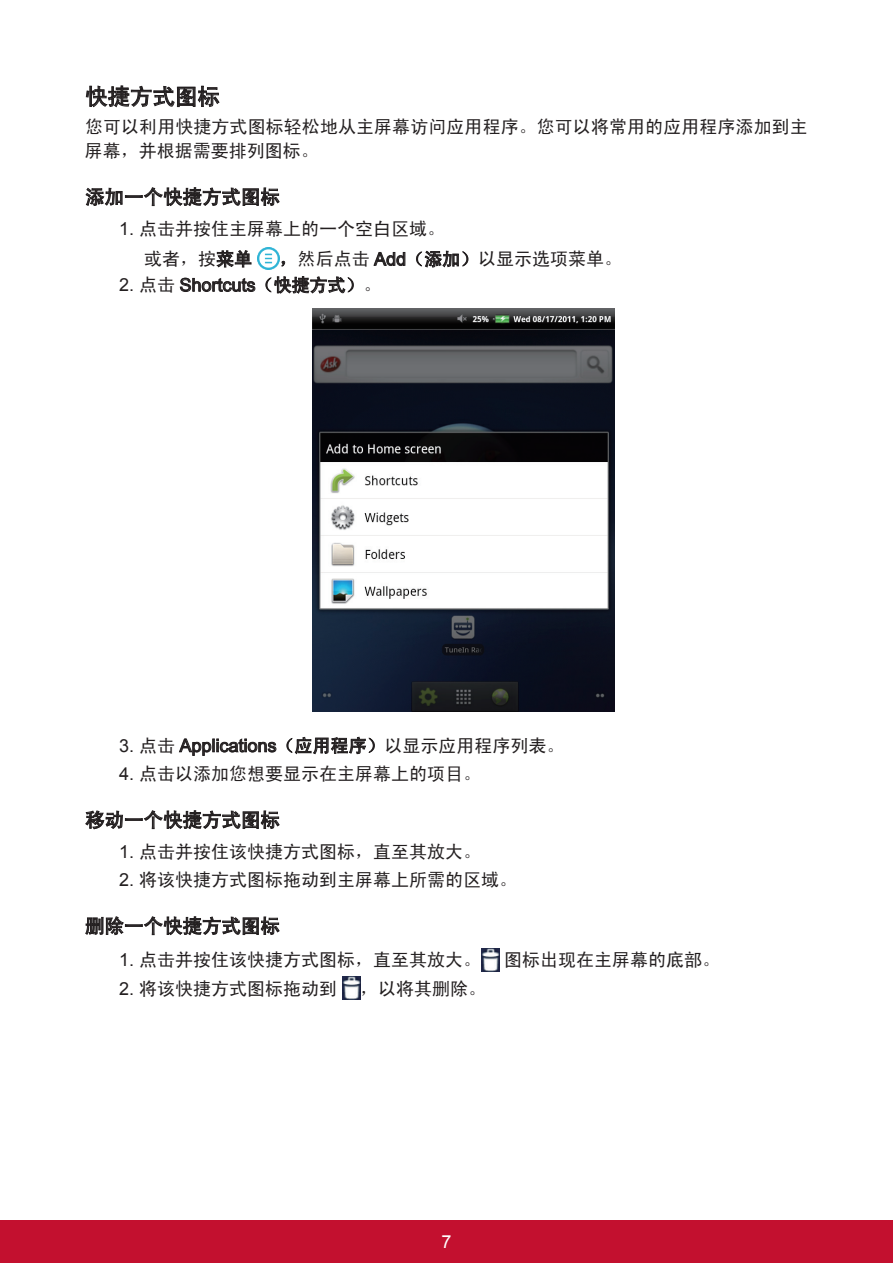
<style>
.page{position:relative;width:893px;height:1263px;background:#fff}
.page>*{position:absolute;margin:0;border:0;box-sizing:border-box;transform-origin:0 0}
.t1{font:22.5px "Sim Hei";color:#231f20}
.t2{font:19.5px "Sim Hei";color:#231f20}
.t3{font:18px/24px "Sim Hei";color:#231f20}
.t4{font:18px "Arial";color:#231f20}
.t5{font:18px "Arial";color:#fff}
.s1{font-family:"Arial"}
.s2{font-family:"Sim Hei"}
</style>
<div class="page">
<div style="left:0;top:1220px;width:893px;height:43px;background:#c3102f"></div>
<svg style="left:85px;top:85px;width:135px;height:23px"></svg>
<svg style="left:85px;top:187px;width:195px;height:20px"></svg>
<svg style="left:216px;top:250px;width:36px;height:18px"></svg>
<img style="left:257px;top:248px;width:23px;height:22px">
<svg style="left:281px;top:260px;width:4px;height:7px"></svg>
<svg style="left:373px;top:252px;width:33px;height:14px"></svg>
<svg style="left:416px;top:250px;width:53px;height:18px"></svg>
<svg style="left:179px;top:277px;width:77px;height:15px"></svg>
<svg style="left:265px;top:276px;width:89px;height:18px"></svg>
<img style="left:312px;top:309px;width:302px;height:402px">
<svg style="left:179px;top:738px;width:98px;height:18px"></svg>
<svg style="left:286px;top:736px;width:89px;height:19px"></svg>
<svg style="left:85px;top:810px;width:195px;height:20px"></svg>
<svg style="left:85px;top:916px;width:195px;height:20px"></svg>
<img style="left:481px;top:948px;width:18px;height:23px">
<img style="left:342px;top:977px;width:18px;height:22px">
<p class="t1" style="left:85px;top:85px;width:136px">快捷方式图标</p>
<p class="t3" style="left:85px;top:115px;width:724px">您可以利用快捷方式图标轻松地从主屏幕访问应用程序。您可以将常用的应用程序添加到主屏幕，并根据需要排列图标。</p>
<p class="t2" style="left:85px;top:187px;width:196px">添加一个快捷方式图标</p>
<p class="t3" style="left:144px;top:213px;width:302px;line-height:30.6px;text-indent:-25px"><span class="s1">1.</span> 点击并按住主屏幕上的一个空白区域。或者，按菜单</p>
<p class="t3" style="left:280px;top:247px;width:344px">，然后点击 <span class="s1">Add</span>（添加）以显示选项菜单。</p>
<p class="t4" style="left:119px;top:273px;width:264px">2. <span class="s2">点击</span> Shortcuts<span class="s2">（快捷方式）。</span></p>
<p class="t3" style="left:119px;top:733px;width:447px"><span class="s1">3.</span> 点击 <span class="s1">Applications</span>（应用程序）以显示应用程序列表。</p>
<p class="t3" style="left:119px;top:762px;width:364px"><span class="s1">4.</span> 点击以添加您想要显示在主屏幕上的项目。</p>
<p class="t2" style="left:85px;top:810px;width:196px">移动一个快捷方式图标</p>
<p class="t3" style="left:119px;top:839px;width:364px"><span class="s1">1.</span> 点击并按住该快捷方式图标，直至其放大。</p>
<p class="t3" style="left:119px;top:868px;width:400px"><span class="s1">2.</span> 将该快捷方式图标拖动到主屏幕上所需的区域。</p>
<p class="t2" style="left:85px;top:916px;width:196px">删除一个快捷方式图标</p>
<p class="t3" style="left:119px;top:948px;width:364px"><span class="s1">1.</span> 点击并按住该快捷方式图标，直至其放大。</p>
<p class="t3" style="left:504px;top:948px;width:217px">图标出现在主屏幕的底部。</p>
<p class="t3" style="left:119px;top:976px;width:220px"><span class="s1">2.</span> 将该快捷方式图标拖动到</p>
<p class="t3" style="left:360px;top:976px;width:127px">，以将其删除。</p>
<p class="t5" style="left:441px;top:1230px;width:12px">7</p>
</div>
